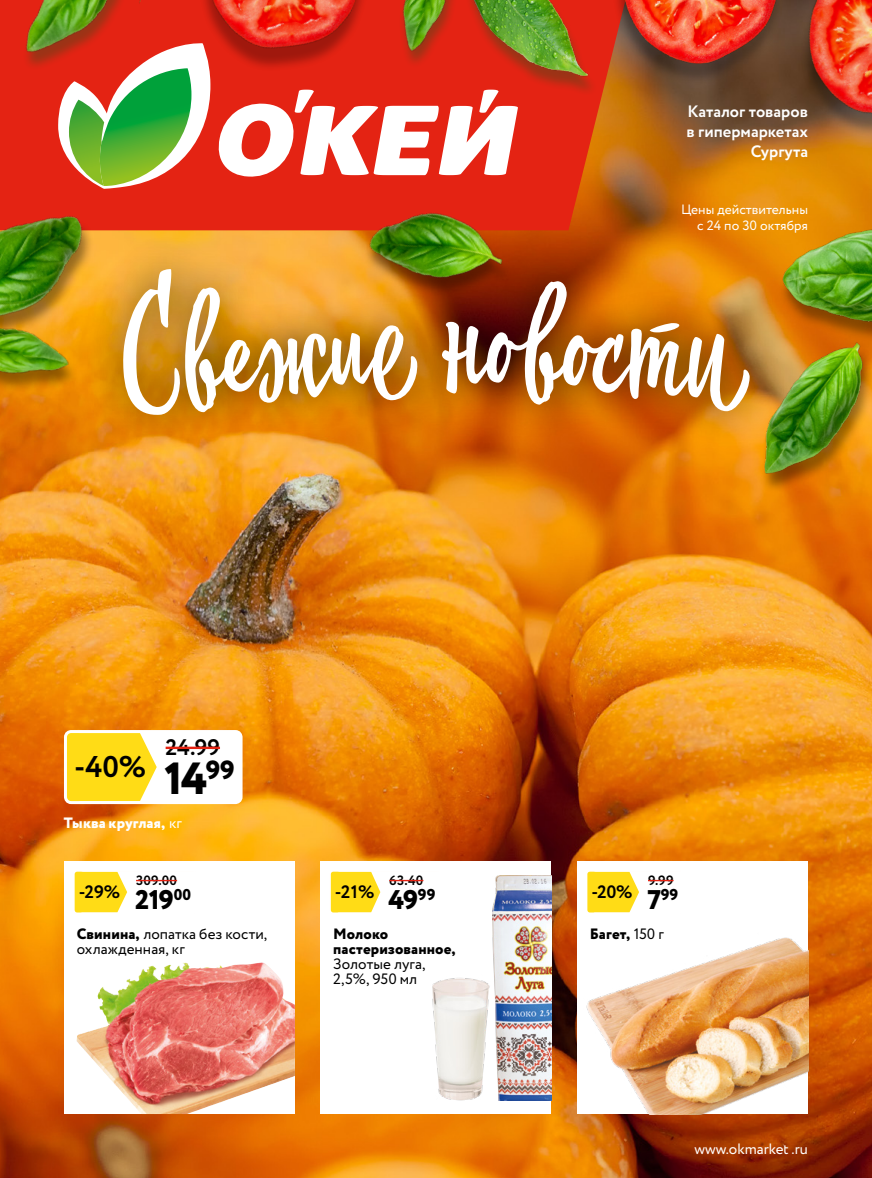
<style>
.page{position:relative;width:872px;height:1178px;background:#fff}
.page>*{position:absolute;margin:0;border:0;box-sizing:border-box;transform-origin:0 0}
.t1{font:800 45px "Circe";color:#000}
.t2{font:700 30px "Circe";color:#000}
.t3{font:800 27px "Circe";color:#000}
.t4{font:700 22.5px "Circe";color:#000}
.t5{font:700 18px "Circe";color:#000}
.t6{font:700 16.5px/19.8px "Circe";color:#fff;text-align:right}
.t7{font:800 15.75px "Circe";color:#000}
.t8{font:15px/15px "Circe";letter-spacing:.005em;color:#000}
.t9{font:800 15px/15px "Circe";letter-spacing:.005em;color:#000}
.t10{font:800 15px "Circe";letter-spacing:.005em;color:#fff}
.t11{font:15px "Circe";color:#fff}
.t12{font:13.5px/16.2px "Circe";color:#fff;text-align:right}
.t13{font:700 13.5px "Circe";color:#000}
.s1{font-weight:400}
.s2{font-weight:800}
.s3{font-size:27px}
</style>
<div class="page">
<img style="left:0;top:86px;width:872px;height:1092px">
<svg style="left:51px;top:717px;width:259px;height:113px"></svg>
<svg style="left:70px;top:734px;width:87px;height:66px"></svg>
<hr style="left:166px;top:747px;width:54px;height:2px;background:#e42313">
<div style="left:64px;top:730px;width:178px;height:74px;border:3px solid #fff;border-radius:6px"></div>
<svg style="left:0;top:0;width:625px;height:230px;fill:#e42313"></svg>
<svg style="left:58px;top:64px;width:460px;height:125px"></svg>
<div style="left:464px;top:0;width:135px;height:96px;background:#00571d;opacity:.32"></div>
<img style="left:458px;top:0;width:141px;height:92px">
<img style="left:750px;top:218px;width:122px;height:293px">
<img style="left:351px;top:163px;width:161px;height:70px">
<img style="left:0;top:172px;width:117px;height:205px">
<div style="left:393px;top:0;width:67px;height:69px;background:#e42313"></div>
<img style="left:374px;top:0;width:90px;height:64px">
<div style="left:23px;top:0;width:129px;height:71px;background:#00571d;opacity:.32"></div>
<img style="left:3px;top:0;width:138px;height:92px">
<div style="left:0;top:311px;width:79px;height:82px;background:#ec8800"></div>
<img style="left:0;top:295px;width:78px;height:94px">
<img style="left:594px;top:0;width:156px;height:84px">
<img style="left:750px;top:0;width:122px;height:140px">
<img style="left:149px;top:0;width:225px;height:100px">
<div style="left:84px;top:233px;width:703px;height:219px;background:#000;opacity:.75"></div>
<svg style="left:122px;top:269px;width:296px;height:147px"></svg>
<svg style="left:442px;top:281px;width:308px;height:130px"></svg>
<div style="left:320px;top:861px;width:231px;height:253px;background:#fff"></div>
<img style="left:432px;top:978px;width:58px;height:122px">
<img style="left:492px;top:875px;width:59px;height:225px">
<svg style="left:316px;top:855px;width:195px;height:80px"></svg>
<svg style="left:332px;top:873px;width:48px;height:38px"></svg>
<hr style="left:389px;top:880px;width:34px;height:1px;background:#e42313">
<div style="left:329px;top:870px;width:111px;height:44px;border:2px solid #fff;border-radius:3px"></div>
<svg style="left:64px;top:861px;width:231px;height:253px"></svg>
<img style="left:161px;top:962px;width:99px;height:13px">
<svg style="left:60px;top:855px;width:206px;height:80px"></svg>
<svg style="left:76px;top:873px;width:51px;height:38px"></svg>
<hr style="left:136px;top:880px;width:41px;height:1px;background:#e42313">
<div style="left:73px;top:870px;width:124px;height:44px;border:2px solid #fff;border-radius:3px"></div>
<div style="left:577px;top:861px;width:231px;height:253px;background:#fff"></div>
<img style="left:586px;top:937px;width:222px;height:177px">
<svg style="left:573px;top:855px;width:181px;height:80px"></svg>
<svg style="left:589px;top:873px;width:50px;height:38px"></svg>
<svg style="left:648px;top:880px;width:25px;height:1px"></svg>
<div style="left:585px;top:870px;width:98px;height:44px;border:2px solid #fff;border-radius:3px"></div>
<p class="t6" style="left:686px;top:103px;width:123px">Каталог товаров в гипермаркетах<br>Сургута</p>
<p class="t12" style="left:681px;top:202px;width:128px">Цены действительны с 24 по 30 октября</p>
<h2 class="t2" style="left:74px;top:747px;width:73px">-40%</h2>
<h3 class="t4" style="left:166px;top:732px;width:56px">24.99</h3>
<h1 class="t1" style="left:165px;top:748px;width:72px">14<sup>99</sup></h1>
<p class="t10" style="left:64px;top:813px;width:120px">Тыква круглая, <span class="s1">кг</span></p>
<p class="t5" style="left:79px;top:880px;width:43px">-29%</p>
<p class="t13" style="left:136px;top:871px;width:43px">309.00</p>
<h3 class="t3" style="left:135px;top:881px;width:57px">219<sup>00</sup></h3>
<p class="t8" style="left:77px;top:926px;width:192px"><span class="s2">Свинина,</span> лопатка без кости, охлажденная, кг</p>
<p class="t5" style="left:335px;top:880px;width:41px">-21%</p>
<p class="t13" style="left:389px;top:871px;width:36px">63.40</p>
<h3 class="t3" style="left:388px;top:881px;width:49px">49<sup>99</sup></h3>
<p class="t9" style="left:333px;top:927px;width:124px">Молоко пастеризованное,</p>
<p class="t8" style="left:333px;top:956px;width:94px">Золотые луга,<br>2,5%, 950 мл</p>
<p class="t5" style="left:591px;top:880px;width:43px">-20%</p>
<p class="t13" style="left:648px;top:871px;width:27px">9.99</p>
<p class="t7" style="left:647px;top:883px;width:32px"><span class="s3">7</span>99</p>
<p class="t9" style="left:590px;top:927px;width:76px">Багет, <span class="s1">150 г</span></p>
<p class="t11" style="left:694px;top:1139px;width:115px">www.okmarket .ru</p>
</div>
